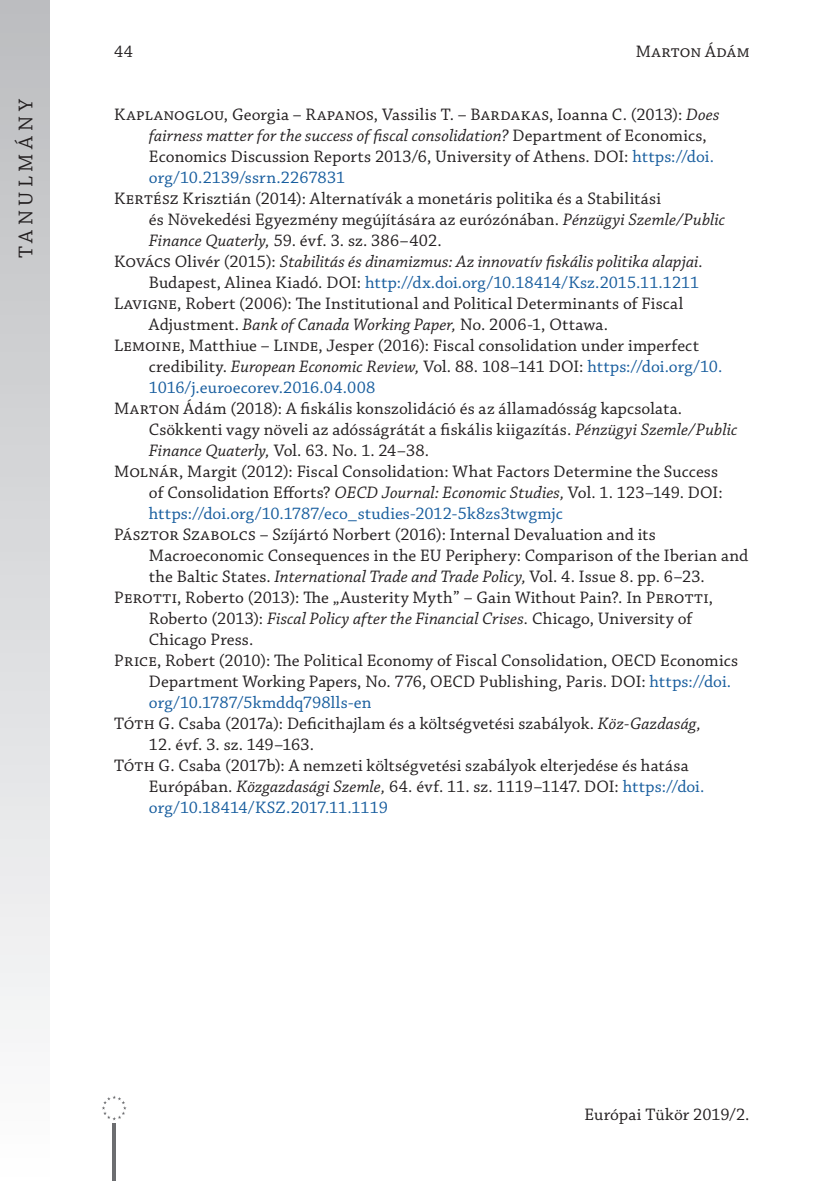
<style>
.page{position:relative;width:834px;height:1181px;background:#fff}
.page>*{position:absolute;margin:0;border:0;box-sizing:border-box;transform-origin:0 0}
.t1{font:21px "Chaparral Pro";letter-spacing:.21em;color:#231f20}
.t2{font:17.5px/21px "Chaparral Pro";letter-spacing:.005em;color:#231f20}
.t3{font:17.5px "Chaparral Pro";color:#175d9e}
.t4{font:italic 17.5px "Chaparral Pro";letter-spacing:.005em;color:#231f20}
.t5{font:17.5px "Chaparral Pro";letter-spacing:.025em;color:#231f20}
.t6{font:17.5px "Chaparral Pro";letter-spacing:.035em;color:#231f20}
.s1{font-style:italic}
.s2{color:#175d9e}
.s3{font-style:normal}
.s4{color:#231f20}
</style>
<div class="page">
<div style="left:0;top:0;width:50px;height:1181px;background:linear-gradient(to bottom,#bbbcbf,#fdfdfe)"></div>
<hr style="left:112px;top:1107px;width:1px;height:74px;background:#6c6d70">
<hr style="left:114px;top:1107px;width:1px;height:74px;background:#6c6d70">
<hr style="left:115px;top:1107px;width:1px;height:74px;background:#6c6d70">
<div style="left:99px;top:1093px;width:30px;height:29px;background:#fff"></div>
<svg style="left:102px;top:1095px;width:24px;height:25px"></svg>
<p class="t2" style="left:114px;top:42px;width:20px">44</p>
<p class="t6" style="left:635px;top:42px;width:115px">Marton Ádám</p>
<p class="t1" style="left:14px;top:258px;width:161px;rotate:-90deg">TANULMÁNY</p>
<p class="t2" style="left:149px;top:105px;width:572px;text-indent:-35px">Kaplanoglou, Georgia – Rapanos, Vassilis T . – Bardakas, Ioanna C . (2013): <span class="s1">Does fairness matter for the success of fiscal consolidation?</span> Department of Economics, Economics Discussion Reports 2013/6, University of Athens . DOI: <span class="s2">https://doi . org/10 .2139/ssrn .2267831</span></p>
<p class="t2" style="left:114px;top:189px;width:548px">Kertész Krisztián (2014): Alternatívák a monetáris politika és a Stabilitási</p>
<p class="t2" style="left:149px;top:210px;width:577px">és Növekedési Egyezmény megújítására az eurózónában . <span class="s1">Pénzügyi Szemle/Public</span></p>
<p class="t2" style="left:149px;top:231px;width:294px"><span class="s1">Finance Quaterly,</span> 59 . évf . 3 . sz . 386–402 .</p>
<p class="t4" style="left:114px;top:252px;width:590px"><span class="s3">Kovács Olivér (2015):</span> Stabilitás és dinamizmus: Az innovatív fiskális politika alapjai.</p>
<p class="t3" style="left:149px;top:273px;width:552px"><span class="s4">Budapest, Alinea Kiadó . DOI:</span> http://dx .doi .org/10 .18414/Ksz .2015 .11 .1211</p>
<p class="t2" style="left:114px;top:294px;width:570px">Lavigne, Robert (2006): The Institutional and Political Determinants of Fiscal</p>
<p class="t2" style="left:149px;top:315px;width:460px">Adjustment . <span class="s1">Bank of Canada Working Paper,</span> No . 2006-1, Ottawa .</p>
<p class="t2" style="left:114px;top:336px;width:586px">Lemoine, Matthiue – Linde, Jesper (2016): Fiscal consolidation under imperfect</p>
<p class="t2" style="left:149px;top:357px;width:575px">credibility . <span class="s1">European Economic Review,</span> Vol . 88 . 108–141 DOI: <span class="s2">https://doi .org/10 .</span></p>
<p class="t3" style="left:149px;top:378px;width:228px">1016/j .euroecorev .2016 .04 .008</p>
<p class="t2" style="left:114px;top:399px;width:569px">Marton Ádám (2018): A fiskális konszolidáció és az államadósság kapcsolata .</p>
<p class="t5" style="left:149px;top:420px;width:590px">Csökkenti vagy növeli az adósságrátát a fiskális kiigazítás . <span class="s1">Pénzügyi Szemle/Public</span></p>
<p class="t2" style="left:149px;top:441px;width:282px"><span class="s1">Finance Quaterly,</span> Vol . 63 . No . 1 . 24–38 .</p>
<p class="t2" style="left:114px;top:462px;width:605px">Molnár, Margit (2012): Fiscal Consolidation: What Factors Determine the Success</p>
<p class="t2" style="left:149px;top:483px;width:575px">of Consolidation Efforts? <span class="s1">OECD Journal: Economic Studies,</span> Vol . 1 . 123–149 . DOI:</p>
<p class="t3" style="left:149px;top:504px;width:415px">https://doi .org/10 .1787/eco_studies-2012-5k8zs3twgmjc</p>
<p class="t2" style="left:114px;top:525px;width:543px">Pásztor Szabolcs – Szíjártó Norbert (2016): Internal Devaluation and its</p>
<p class="t2" style="left:149px;top:546px;width:601px">Macroeconomic Consequences in the EU Periphery: Comparison of the Iberian and</p>
<p class="t2" style="left:149px;top:567px;width:557px">the Baltic States . <span class="s1">International Trade and Trade Policy,</span> Vol . 4 . Issue 8 . pp . 6–23 .</p>
<p class="t2" style="left:114px;top:588px;width:600px">Perotti, Roberto (2013): The „Austerity Myth” – Gain Without Pain? . In Perotti,</p>
<p class="t4" style="left:149px;top:609px;width:545px"><span class="s3">Roberto (2013):</span> Fiscal Policy after the Financial Crises. <span class="s3">Chicago, University of</span></p>
<p class="t2" style="left:149px;top:630px;width:106px">Chicago Press .</p>
<p class="t2" style="left:114px;top:651px;width:625px">Price, Robert (2010): The Political Economy of Fiscal Consolidation, OECD Economics</p>
<p class="t2" style="left:149px;top:672px;width:583px">Department Working Papers, No . 776, OECD Publishing, Paris . DOI: <span class="s2">https://doi .</span></p>
<p class="t3" style="left:149px;top:693px;width:224px">org/10 .1787/5kmddq798lls-en</p>
<p class="t2" style="left:114px;top:714px;width:588px">Tóth G . Csaba (2017a): Deficithajlam és a költségvetési szabályok . <span class="s1">Köz-Gazdaság,</span></p>
<p class="t2" style="left:149px;top:735px;width:167px">12 . évf . 3 . sz . 149–163 .</p>
<p class="t2" style="left:114px;top:756px;width:576px">Tóth G . Csaba (2017b): A nemzeti költségvetési szabályok elterjedése és hatása</p>
<p class="t2" style="left:149px;top:777px;width:557px">Európában . <span class="s1">Közgazdasági Szemle,</span> 64 . évf . 11 . sz . 1119–1147 . DOI: <span class="s2">https://doi .</span></p>
<p class="t3" style="left:149px;top:798px;width:240px">org/10 .18414/KSZ .2017 .11 .1119</p>
<p class="t2" style="left:584px;top:1105px;width:167px">Európai Tükör 2019/2 .</p>
</div>
